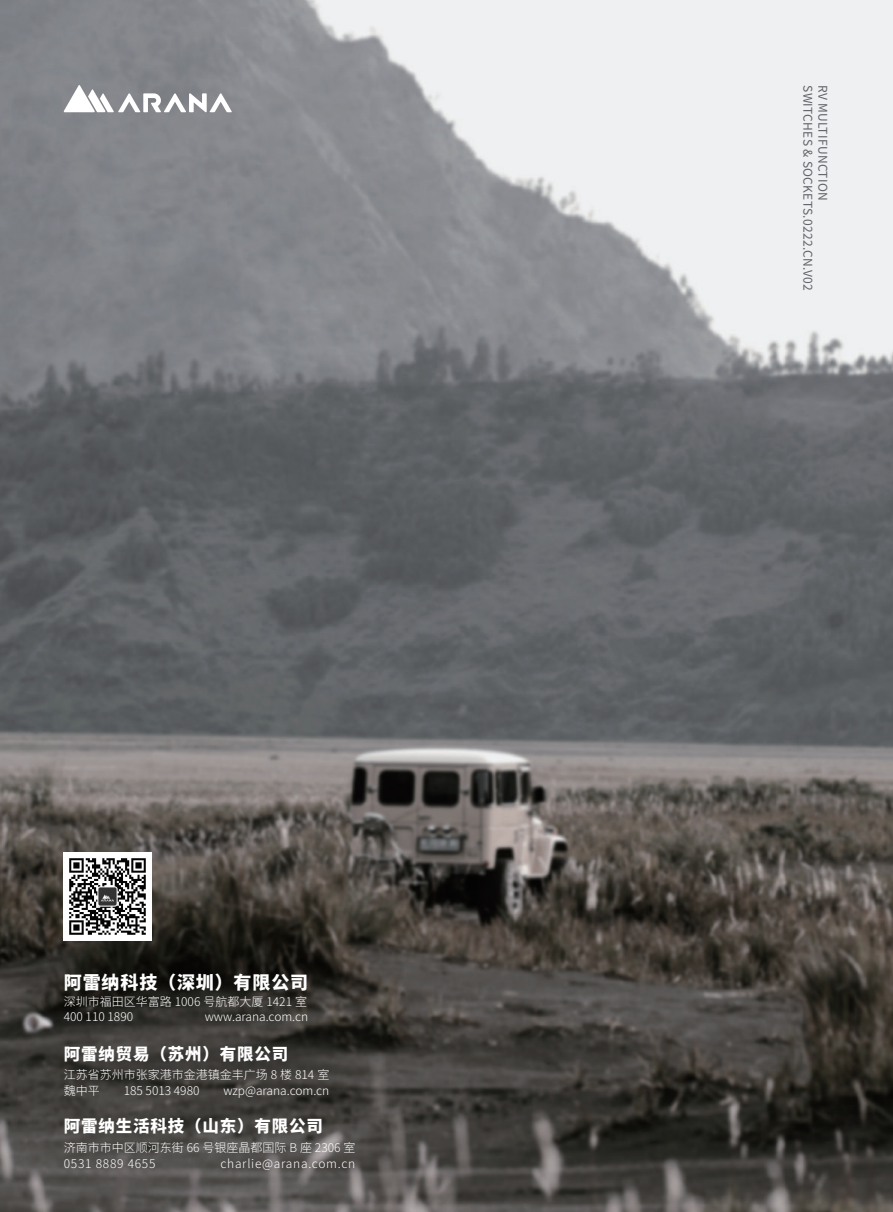
<style>
.page{position:relative;width:893px;height:1212px;background:#fff}
.page>*{position:absolute;margin:0;border:0;box-sizing:border-box;transform-origin:0 0}
.t1{font:800 18px "Source Han Sans CN";letter-spacing:.05em;color:#fff}
.t2{font:800 16.5px "Source Han Sans CN";letter-spacing:.05em;color:#fff}
.t3{font:300 12px/16.5px "Source Han Sans CN";color:#fff}
.t4{font:12px "Source Han Sans CN";letter-spacing:.025em;color:#616369}
.t5{font:300 12px "Source Han Sans CN";letter-spacing:.06em;color:#fff}
</style>
<div class="page">
<img style="left:0;top:0;width:893px;height:1212px">
<svg style="left:64px;top:85px;width:168px;height:27px"></svg>
<img style="left:64px;top:852px;width:88px;height:88px">
<h1 class="t1" style="left:64px;top:972px;width:246px">阿雷纳科技（深圳）有限公司</h1>
<p class="t3" style="left:64px;top:995px;width:245px;line-height:15px">深圳市福田区华富路 1006 号航都大厦 1421 室<br>400 110 1890</p>
<p class="t3" style="left:205px;top:1009px;width:105px">www.arana.com.cn</p>
<h2 class="t2" style="left:64px;top:1044px;width:226px">阿雷纳贸易（苏州）有限公司</h2>
<p class="t3" style="left:64px;top:1066px;width:267px">江苏省苏州市张家港市金港镇金丰广场 8 楼 814 室魏中平</p>
<p class="t3" style="left:124px;top:1083px;width:77px">185 5013 4980</p>
<p class="t3" style="left:223px;top:1083px;width:107px">wzp@arana.com.cn</p>
<h2 class="t2" style="left:64px;top:1117px;width:261px">阿雷纳生活科技（山东）有限公司</h2>
<p class="t3" style="left:64px;top:1139px;width:293px">济南市市中区顺河东街 66 号银座晶都国际 B 座 2306 室<br>0531 8889 4655</p>
<p class="t5" style="left:221px;top:1157px;width:136px">charlie@arana.com.cn</p>
<p class="t4" style="left:815px;top:85px;width:207px;rotate:90deg">SWITCHES &amp; SOCKETS.0222.CN.V02</p>
<p class="t4" style="left:830px;top:85px;width:117px;rotate:90deg">RV MULTIFUNCTION</p>
</div>
